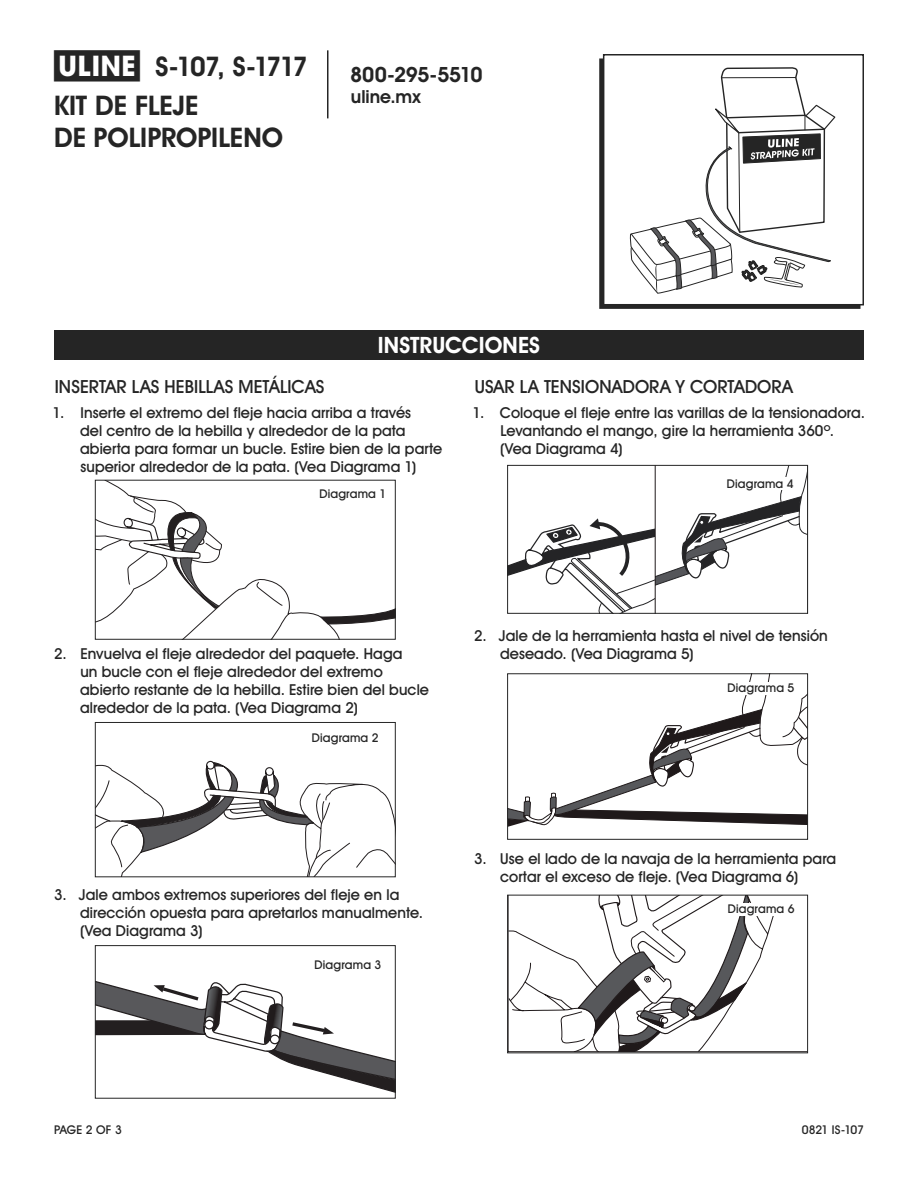
<style>
.page{position:relative;width:918px;height:1188px;background:#fff}
.page>*{position:absolute;margin:0;border:0;box-sizing:border-box;transform-origin:0 0}
.t1{font:700 28.5px "Uline Two Knine";color:#252525}
.t2{font:700 27px/38.7px "Uline Two Knine";letter-spacing:-.005em;color:#252525}
.t3{font:700 22.5px "Uline Two Knine";color:#fff}
.t4{font:700 21px "Uline Two Knine";letter-spacing:-.02em;color:#252525}
.t5{font:18px "Uline Two Knine";letter-spacing:.005em;color:#252525}
.t6{font:700 18px "Uline Two Knine";color:#252525}
.t7{font:15px/18px "Uline Two Knine";letter-spacing:.005em;color:#252525}
.t8{font:12px "Uline Two Knine";letter-spacing:.015em;color:#252525}
.t9{font:12px "Uline Two Knine";letter-spacing:-.025em;color:#252525}
</style>
<div class="page">
<hr style="left:327px;top:50px;width:1px;height:68px;background:#252525">
<div style="left:54px;top:330px;width:810px;height:30px;background:#252525"></div>
<div style="left:599px;top:58px;width:261px;height:251px;border:2px solid #252525"></div>
<div style="left:604px;top:55px;width:259px;height:250px;background:#fff"></div>
<div style="left:603px;top:54px;width:261px;height:251px;border:2px solid #252525"></div>
<svg style="left:97px;top:981px;width:297px;height:112px"></svg>
<div style="left:270px;top:1035px;width:9px;height:9px;background:#fff;border-radius:50%"></div>
<div style="left:270px;top:1035px;width:10px;height:9px;border:1px solid #231f20;border-radius:50%"></div>
<div style="left:205px;top:1020px;width:9px;height:9px;background:#fff;border-radius:50%"></div>
<div style="left:204px;top:1020px;width:10px;height:9px;border:1px solid #231f20;border-radius:50%"></div>
<div style="left:95px;top:945px;width:301px;height:154px;border:1px solid #252525"></div>
<svg style="left:509px;top:467px;width:297px;height:145px"></svg>
<hr style="left:655px;top:465px;width:1px;height:148px;background:#1f191a">
<div style="left:507px;top:465px;width:301px;height:149px;border:1px solid #252525"></div>
<div style="left:723px;top:477px;width:75px;height:13px;background:#fff"></div>
<svg style="left:97px;top:761px;width:297px;height:114px"></svg>
<div style="left:95px;top:722px;width:301px;height:155px;border:1px solid #252525"></div>
<svg style="left:97px;top:482px;width:297px;height:156px"></svg>
<div style="left:95px;top:480px;width:301px;height:160px;border:1px solid #252525"></div>
<svg style="left:630px;top:67px;width:206px;height:227px"></svg>
<svg style="left:509px;top:675px;width:297px;height:152px"></svg>
<div style="left:507px;top:673px;width:301px;height:167px;border:1px solid #252525"></div>
<div style="left:723px;top:682px;width:75px;height:13px;background:#fff"></div>
<svg style="left:509px;top:897px;width:265px;height:154px"></svg>
<div style="left:507px;top:895px;width:301px;height:158px;border:1px solid #252525"></div>
<div style="left:724px;top:903px;width:74px;height:13px;background:#fff"></div>
<h1 class="t1" style="left:54px;top:49px;width:87px">π</h1>
<h2 class="t2" style="left:54px;top:47px;width:255px;text-indent:102px">S-107, S-1717<br>KIT DE FLEJE</h2>
<h2 class="t2" style="left:54px;top:118px;width:231px">DE POLIPROPILENO</h2>
<h3 class="t4" style="left:350px;top:62px;width:134px">800-295-5510</h3>
<p class="t6" style="left:351px;top:86px;width:71px">uline.mx</p>
<h3 class="t3" style="left:378px;top:332px;width:164px">INSTRUCCIONES</h3>
<p class="t5" style="left:55px;top:376px;width:271px">INSERTAR LAS HEBILLAS METÁLICAS</p>
<p class="t7" style="left:80px;top:404px;width:364px;text-indent:-27px">1. Inserte el extremo del fleje hacia arriba a través<br>del centro de la hebilla y alrededor de la pata abierta para formar un bucle. Estire bien de la parte superior alrededor de la pata. (Vea Diagrama 1)</p>
<p class="t8" style="left:319px;top:487px;width:68px">Diagrama 1</p>
<p class="t5" style="left:475px;top:376px;width:320px">USAR LA TENSIONADORA Y CORTADORA</p>
<p class="t7" style="left:500px;top:404px;width:366px;text-indent:-27px">1. Coloque el fleje entre las varillas de la tensionadora.<br>Levantando el mango, gire la herramienta 360º. (Vea Diagrama 4)</p>
<p class="t8" style="left:727px;top:476px;width:68px">Diagrama 4</p>
<p class="t7" style="left:80px;top:644px;width:350px;text-indent:-26px">2. Envuelva el fleje alrededor del paquete. Haga<br>un bucle con el fleje alrededor del extremo abierto restante de la hebilla. Estire bien del bucle alrededor de la pata. (Vea Diagrama 2)</p>
<p class="t8" style="left:312px;top:730px;width:68px">Diagrama 2</p>
<p class="t7" style="left:80px;top:885px;width:345px;text-indent:-26px">3. Jale ambos extremos superiores del fleje en la dirección opuesta para apretarlos manualmente. (Vea Diagrama 3)</p>
<p class="t8" style="left:314px;top:958px;width:68px">Diagrama 3</p>
<p class="t7" style="left:500px;top:626px;width:329px;text-indent:-26px">2. Jale de la herramienta hasta el nivel de tensión deseado. (Vea Diagrama 5)</p>
<p class="t8" style="left:728px;top:680px;width:68px">Diagrama 5</p>
<p class="t7" style="left:500px;top:849px;width:338px;text-indent:-26px">3. Use el lado de la navaja de la herramienta para cortar el exceso de fleje. (Vea Diagrama 6)</p>
<p class="t8" style="left:728px;top:902px;width:68px">Diagrama 6</p>
<p class="t8" style="left:54px;top:1122px;width:69px">PAGE 2 OF 3</p>
<p class="t9" style="left:802px;top:1122px;width:64px">0821 IS-107</p>
</div>
